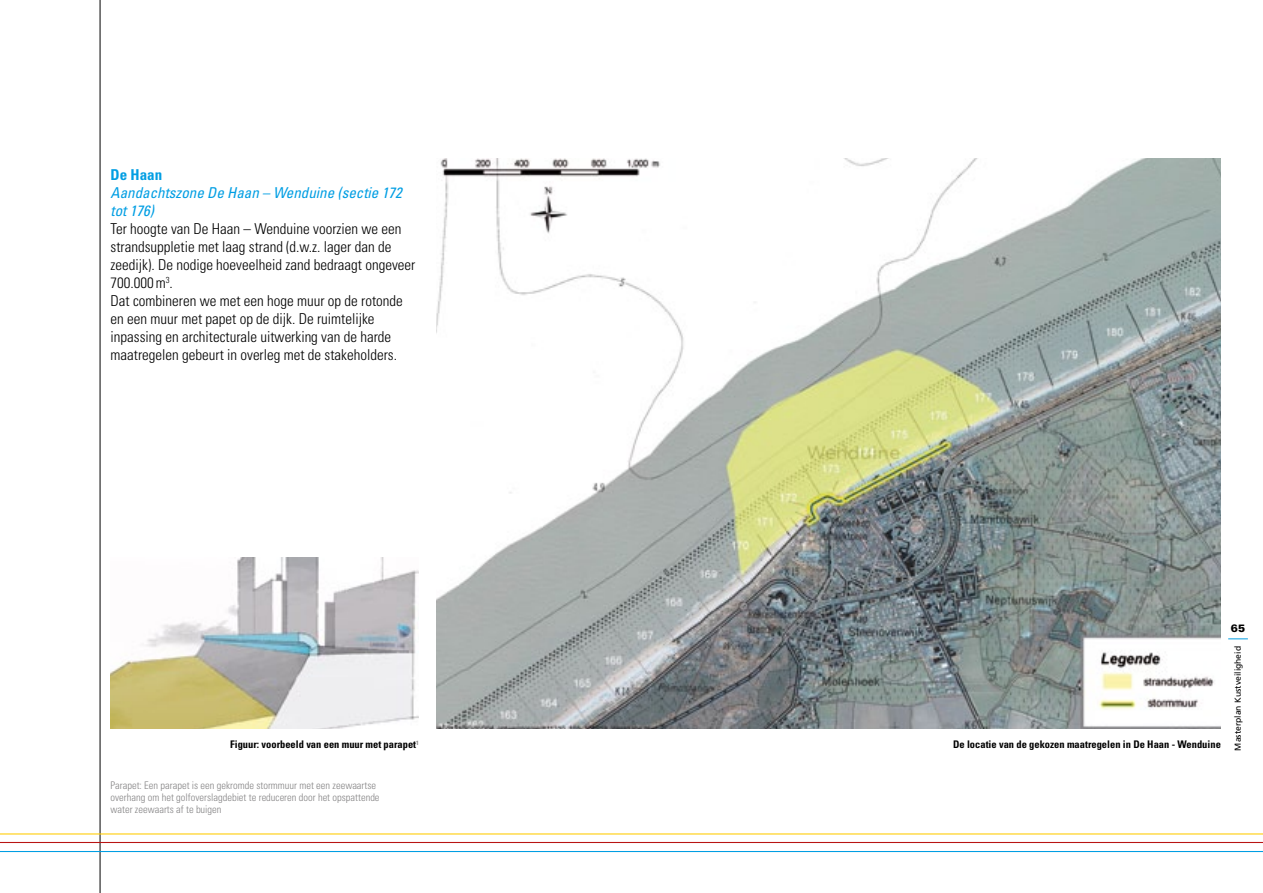
<style>
.page{position:relative;width:1263px;height:893px;background:#fff}
.page>*{position:absolute;margin:0;border:0;box-sizing:border-box;transform-origin:0 0}
.t1{font:300 condensed 15px/18px "Univers LT Std";color:#000}
.t2{font:italic condensed 15px/18px "Univers LT Std";color:#009ee3}
.t3{font:700 condensed 15px "Univers LT Std";color:#009ee3}
.t4{font:900 10.65px "Univers LT Std";color:#000}
.t5{font:300 condensed 10.5px/12px "Univers LT Std";color:#868586}
.t6{font:700 condensed 10.5px "Univers LT Std";color:#000}
.t7{font:8.55px "Frutiger LT Std";color:#000}
</style>
<div class="page">
<hr style="left:100px;top:0;width:1px;height:893px;background:#000">
<svg style="left:1228px;top:639px;width:20px;height:1px"></svg>
<hr style="left:0;top:833px;width:1263px;height:1px;background:#fc0">
<hr style="left:0;top:842px;width:1263px;height:1px;background:#b91413">
<hr style="left:0;top:851px;width:1263px;height:1px;background:#009ee3">
<img style="left:111px;top:557px;width:308px;height:172px">
<img style="left:437px;top:159px;width:784px;height:570px">
<p class="t3" style="left:111px;top:165px;width:53px">De Haan</p>
<p class="t2" style="left:111px;top:184px;width:293px">Aandachtszone De Haan – Wenduine (sectie 172 tot 176)</p>
<p class="t1" style="left:111px;top:220px;width:306px">Ter hoogte van De Haan – Wenduine voorzien we een strandsuppletie met laag strand (d.w.z. lager dan de zeedijk). De nodige hoeveelheid zand bedraagt ongeveer 700.000m<sup>3</sup>.<br>Dat combineren we met een hoge muur op de rotonde en een muur met papet op de dijk. De ruimtelijke inpassing en architecturale uitwerking van de harde maatregelen gebeurt in overleg met de stakeholders.</p>
<p class="t6" style="left:230px;top:738px;width:190px">Figuur: voorbeeld van een muur met parapet<sup>1</sup></p>
<p class="t5" style="left:111px;top:779px;width:271px">Parapet: Een parapet is een gekromde stormmuur met een zeewaartse overhang om het golfoverslagdebiet te reduceren door het opspattende water zeewaarts af te buigen</p>
<p class="t6" style="left:953px;top:738px;width:269px">De locatie van de gekozen maatregelen in De Haan - Wenduine</p>
<p class="t4" style="left:1231px;top:621px;width:16px">65</p>
<p class="t7" style="left:1233px;top:750px;width:106px;rotate:-90deg">Masterplan Kustveiligheid</p>
</div>
